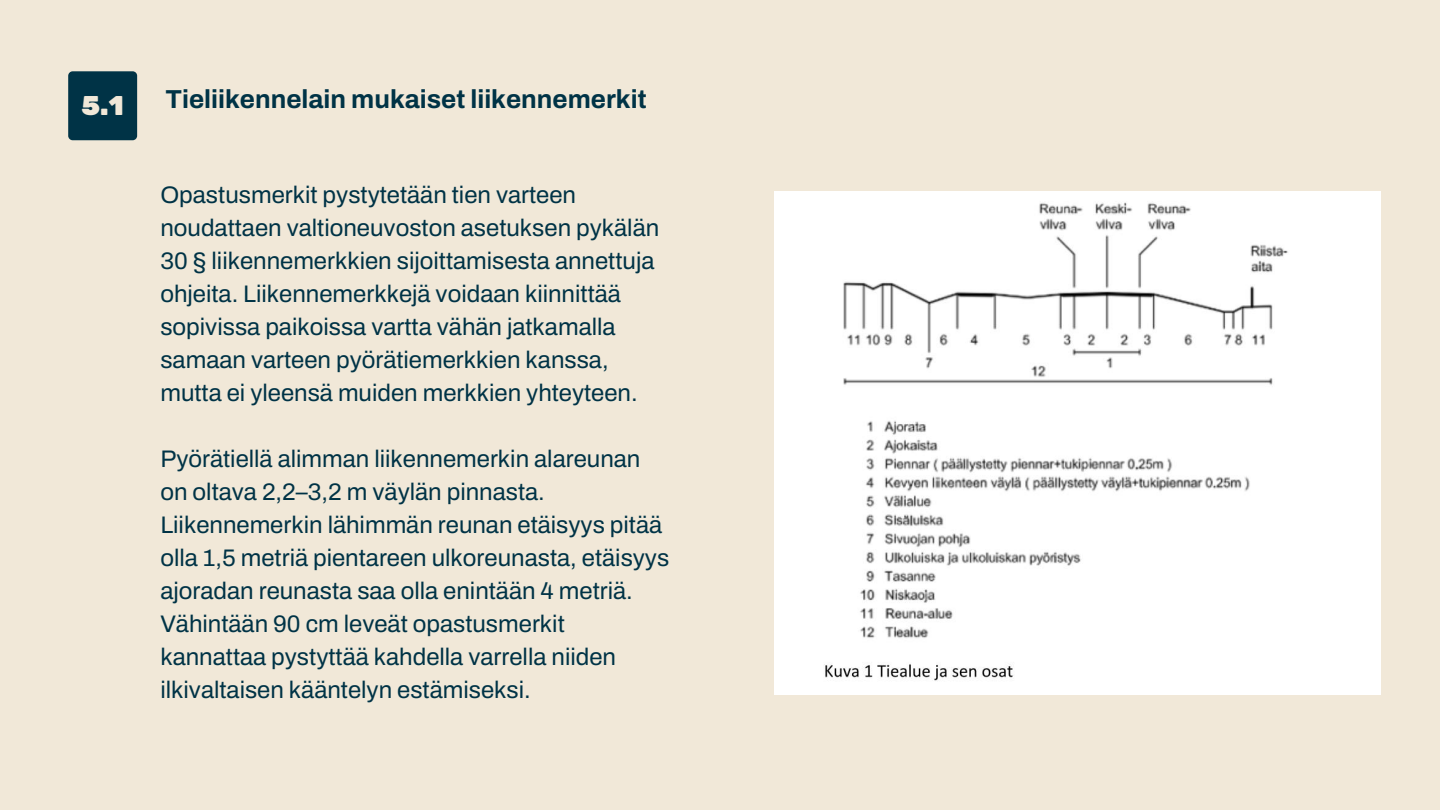
<style>
.page{position:relative;width:1440px;height:810px;background:#f1e8d8}
.page>*{position:absolute;margin:0;border:0;box-sizing:border-box;transform-origin:0 0}
.t1{font:900 27px "Rubik";color:#f1e8d8}
.t2{font:700 26px "Archivo";color:#003346}
.t3{font:24px/33px "Archivo";color:#003346}
</style>
<div class="page">
<div style="left:68px;top:71px;width:69px;height:69px;background:#003346;border-radius:4px"></div>
<img style="left:775px;top:191px;width:606px;height:503px">
<p class="t1" style="left:82px;top:90px;width:44px">5.1</p>
<p class="t2" style="left:165px;top:85px;width:483px">Tieliikennelain mukaiset liikennemerkit</p>
<p class="t3" style="left:160px;top:178px;width:500px">Opastusmerkit pystytetään tien varteen noudattaen valtioneuvoston asetuksen pykälän 30 § liikennemerkkien sijoittamisesta annettuja ohjeita. Liikennemerkkejä voidaan kiinnittää sopivissa paikoissa vartta vähän jatkamalla samaan varteen pyörätiemerkkien kanssa, mutta ei yleensä muiden merkkien yhteyteen.</p>
<p class="t3" style="left:160px;top:442px;width:510px">Pyörätiellä alimman liikennemerkin alareunan on oltava 2,2–3,2 m väylän pinnasta.<br>Liikennemerkin lähimmän reunan etäisyys pitää olla 1,5 metriä pientareen ulkoreunasta, etäisyys ajoradan reunasta saa olla enintään 4 metriä.<br>Vähintään 90 cm leveät opastusmerkit kannattaa pystyttää kahdella varrella niiden ilkivaltaisen kääntelyn estämiseksi.</p>
</div>
